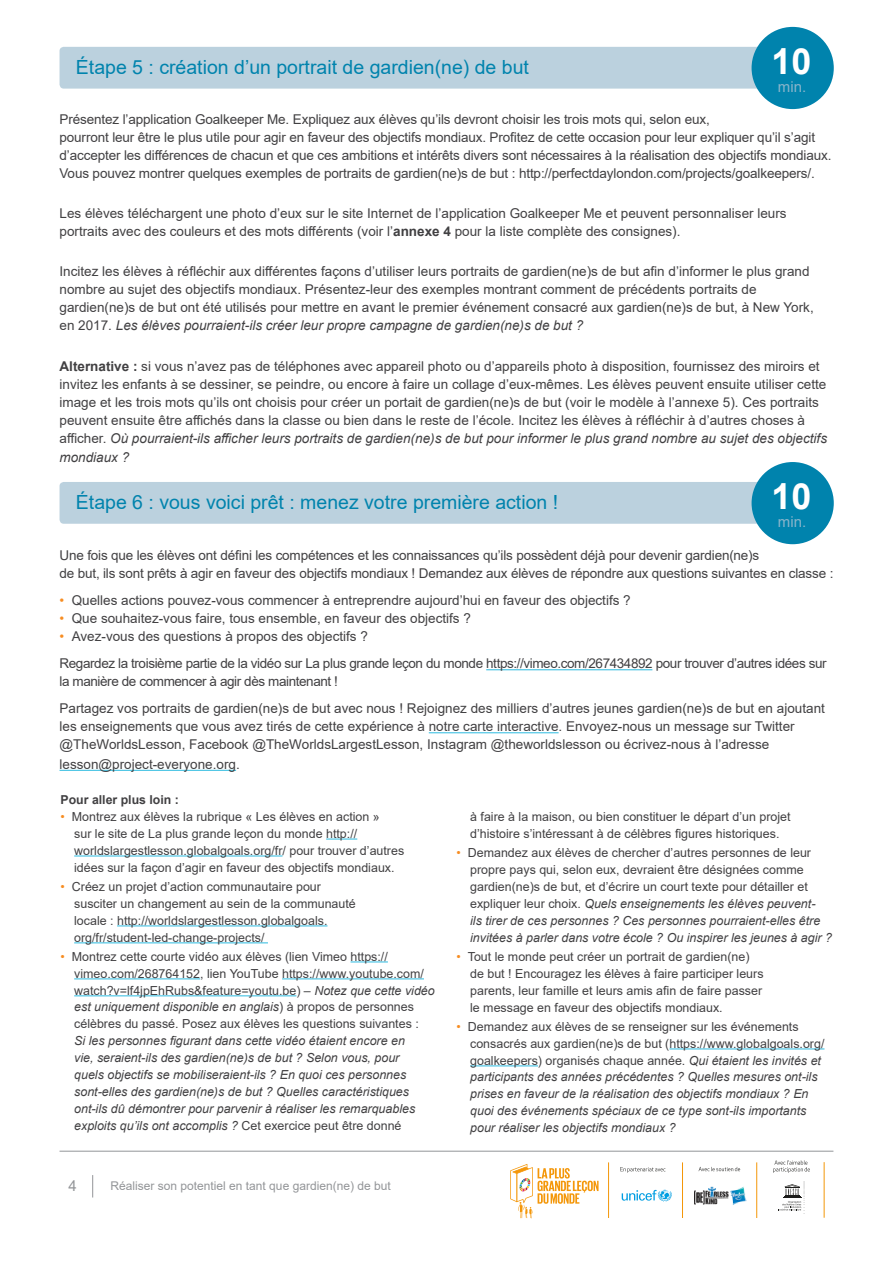
<style>
.page{position:relative;width:893px;height:1263px;background:#fff}
.page>*{position:absolute;margin:0;border:0;box-sizing:border-box;transform-origin:0 0}
.t1{font:700 36px "Arial";color:#fff}
.t2{font:19.5px "Arial";color:#0083ad}
.t3{font:15px "Arial";color:#88b4ca}
.t4{font:15px "Arial";color:#939598}
.t5{font:13.5px/18px "Arial";color:#414042}
.t6{font:13.5px/27px "Arial";letter-spacing:-.03em;color:#414042}
.t7{font:italic 13.5px "Arial";color:#414042}
.t8{font:12.45px/17px "Arial";color:#414042}
.t9{font:italic 12.45px/17px "Arial";color:#414042}
.t10{font:700 12.3px "Arial";color:#414042}
.t11{font:12px "Arial";color:#939598}
.s1{font-weight:700}
.s2{font-style:italic}
.s3{color:#f78d22}
.s4{font-style:normal}
.s5{font-style:normal;color:#f78d22}
</style>
<div class="page">
<hr style="left:60px;top:1151px;width:773px;height:1px;background:#939598">
<svg style="left:92px;top:1175px;width:1px;height:22px"></svg>
<hr style="left:608px;top:1162px;width:1px;height:56px;background:#f49709">
<hr style="left:682px;top:1162px;width:1px;height:56px;background:#f49709">
<hr style="left:756px;top:1162px;width:1px;height:56px;background:#f49709">
<svg style="left:622px;top:1190px;width:50px;height:12px"></svg>
<img style="left:695px;top:1186px;width:52px;height:19px">
<hr style="left:824px;top:1162px;width:1px;height:56px;background:#f49709">
<svg style="left:699px;top:1167px;width:41px;height:4px"></svg>
<svg style="left:773px;top:1160px;width:37px;height:13px"></svg>
<svg style="left:510px;top:1164px;width:88px;height:54px"></svg>
<svg style="left:778px;top:1181px;width:27px;height:33px"></svg>
<svg style="left:620px;top:1167px;width:45px;height:6px"></svg>
<hr style="left:486px;top:669px;width:166px;height:1px;background:#2bbae0">
<hr style="left:429px;top:732px;width:130px;height:1px;background:#2bbae0">
<hr style="left:60px;top:770px;width:176px;height:1px;background:#2bbae0">
<div style="left:60px;top:47px;width:737px;height:42px;background:#bbd1de;border-radius:4px"></div>
<div style="left:752px;top:27px;width:82px;height:82px;background:#0083ad;border-radius:50%"></div>
<div style="left:60px;top:482px;width:737px;height:42px;background:#bbd1de;border-radius:4px"></div>
<div style="left:752px;top:462px;width:82px;height:82px;background:#0083ad;border-radius:50%"></div>
<hr style="left:326px;top:838px;width:31px;height:1px;background:#2bbae0">
<hr style="left:74px;top:855px;width:208px;height:1px;background:#2bbae0">
<hr style="left:117px;top:925px;width:210px;height:1px;background:#2bbae0">
<hr style="left:74px;top:942px;width:194px;height:1px;background:#2bbae0">
<hr style="left:351px;top:961px;width:37px;height:1px;background:#2bbae0">
<hr style="left:74px;top:978px;width:126px;height:1px;background:#2bbae0">
<hr style="left:282px;top:978px;width:142px;height:1px;background:#2bbae0">
<hr style="left:74px;top:995px;width:222px;height:1px;background:#2bbae0">
<hr style="left:669px;top:1048px;width:155px;height:1px;background:#2bbae0">
<hr style="left:470px;top:1065px;width:68px;height:1px;background:#2bbae0">
<h2 class="t2" style="left:76px;top:54px;width:455px">Étape 5 : création d’un portrait de gardien(ne) de but</h2>
<h1 class="t1" style="left:772px;top:35px;width:42px">10</h1>
<p class="t3" style="left:778px;top:76px;width:30px">min.</p>
<p class="t5" style="left:60px;top:110px;width:773px">Présentez l’application Goalkeeper Me. Expliquez aux élèves qu’ils devront choisir les trois mots qui, selon eux,<br>pourront leur être le plus utile pour agir en faveur des objectifs mondiaux. Profitez de cette occasion pour leur expliquer qu’il s’agit d’accepter les différences de chacun et que ces ambitions et intérêts divers sont nécessaires à la réalisation des objectifs mondiaux.<br>Vous pouvez montrer quelques exemples de portraits de gardien(ne)s de but : http://perfectdaylondon.com/projects/goalkeepers/.</p>
<p class="t5" style="left:60px;top:204px;width:729px">Les élèves téléchargent une photo d’eux sur le site Internet de l’application Goalkeeper Me et peuvent personnaliser leurs portraits avec des couleurs et des mots différents (voir l’<span class="s1">annexe 4</span> pour la liste complète des consignes).</p>
<p class="t5" style="left:60px;top:263px;width:756px">Incitez les élèves à réfléchir aux différentes façons d’utiliser leurs portraits de gardien(ne)s de but afin d’informer le plus grand nombre au sujet des objectifs mondiaux. Présentez-leur des exemples montrant comment de précédents portraits de gardien(ne)s de but ont été utilisés pour mettre en avant le premier événement consacré aux gardien(ne)s de but, à New York, en 2017. <span class="s2">Les élèves pourraient-ils créer leur propre campagne de gardien(ne)s de but ?</span></p>
<p class="t5" style="left:60px;top:357px;width:769px"><span class="s1">Alternative :</span> si vous n’avez pas de téléphones avec appareil photo ou d’appareils photo à disposition, fournissez des miroirs et invitez les enfants à se dessiner, se peindre, ou encore à faire un collage d’eux-mêmes. Les élèves peuvent ensuite utiliser cette image et les trois mots qu’ils ont choisis pour créer un portait de gardien(ne)s de but (voir le modèle à l’annexe 5). Ces portraits peuvent ensuite être affichés dans la classe ou bien dans le reste de l’école. Incitez les élèves à réfléchir à d’autres choses à afficher. <span class="s2">Où pourraient-ils afficher leurs portraits de gardien(ne)s de but pour informer le plus grand nombre au sujet des objectifs</span></p>
<p class="t7" style="left:60px;top:449px;width:71px">mondiaux ?</p>
<h2 class="t2" style="left:76px;top:489px;width:484px">Étape 6 : vous voici prêt : menez votre première action !</h2>
<h1 class="t1" style="left:772px;top:471px;width:42px">10</h1>
<p class="t3" style="left:778px;top:511px;width:30px">min.</p>
<p class="t5" style="left:60px;top:546px;width:775px">Une fois que les élèves ont défini les compétences et les connaissances qu’ils possèdent déjà pour devenir gardien(ne)s<br>de but, ils sont prêts à agir en faveur des objectifs mondiaux ! Demandez aux élèves de répondre aux questions suivantes en classe :</p>
<p class="t5" style="left:60px;top:591px;width:573px"><span class="s3">•</span> Quelles actions pouvez-vous commencer à entreprendre aujourd’hui en faveur des objectifs ?</p>
<p class="t5" style="left:60px;top:609px;width:413px"><span class="s3">•</span> Que souhaitez-vous faire, tous ensemble, en faveur des objectifs ?</p>
<p class="t6" style="left:60px;top:623px;width:769px"><span class="s3">•</span> Avez-vous des questions à propos des objectifs ?<br>Regardez la troisième partie de la vidéo sur La plus grande leçon du monde https://vimeo.com/267434892 pour trouver d’autres idées sur</p>
<p class="t5" style="left:60px;top:668px;width:767px;line-height:27px">la manière de commencer à agir dès maintenant !<br>Partagez vos portraits de gardien(ne)s de but avec nous ! Rejoignez des milliers d’autres jeunes gardien(ne)s de but en ajoutant</p>
<p class="t5" style="left:60px;top:717px;width:737px">les enseignements que vous avez tirés de cette expérience à notre carte interactive. Envoyez-nous un message sur Twitter @TheWorldsLesson, Facebook @TheWorldsLargestLesson, Instagram @theworldslesson ou écrivez-nous à l’adresse</p>
<p class="t5" style="left:60px;top:755px;width:182px">lesson@project-everyone.org.</p>
<p class="t10" style="left:61px;top:791px;width:120px">Pour aller plus loin :</p>
<p class="t8" style="left:74px;top:808px;width:332px;text-indent:-14px"><span class="s3">•</span> Montrez aux élèves la rubrique « Les élèves en action »<br>sur le site de La plus grande leçon du monde http:// worldslargestlesson.globalgoals.org/fr/ pour trouver d’autres idées sur la façon d’agir en faveur des objectifs mondiaux.</p>
<p class="t8" style="left:74px;top:878px;width:283px;text-indent:-14px"><span class="s3">•</span> Créez un projet d’action communautaire pour susciter un changement au sein de la communauté locale : http://worldslargestlesson.globalgoals. org/fr/student-led-change-projects/</p>
<p class="t8" style="left:74px;top:948px;width:362px;text-indent:-14px"><span class="s3">•</span> Montrez cette courte vidéo aux élèves (lien Vimeo https:// vimeo.com/268764152, lien YouTube https://www.youtube.com/ watch?v=lf4jpEhRubs&amp;feature=youtu.be) – <span class="s2">Notez que cette vidéo est uniquement disponible en anglais</span>) à propos de personnes célèbres du passé. Posez aux élèves les questions suivantes :</p>
<p class="t9" style="left:74px;top:1033px;width:343px">Si les personnes figurant dans cette vidéo étaient encore en vie, seraient-ils des gardien(ne)s de but ? Selon vous, pour quels objectifs se mobiliseraient-ils ? En quoi ces personnes sont-elles des gardien(ne)s de but ? Quelles caractéristiques ont-ils dû démontrer pour parvenir à réaliser les remarquables exploits qu’ils ont accomplis ? <span class="s4">Cet exercice peut être donné</span></p>
<p class="t8" style="left:470px;top:808px;width:322px">à faire à la maison, ou bien constituer le départ d’un projet d’histoire s’intéressant à de célèbres figures historiques.</p>
<p class="t8" style="left:470px;top:844px;width:363px;text-indent:-14px"><span class="s3">•</span> Demandez aux élèves de chercher d’autres personnes de leur propre pays qui, selon eux, devraient être désignées comme gardien(ne)s de but, et d’écrire un court texte pour détailler et expliquer leur choix. <span class="s2">Quels enseignements les élèves peuvent-<br>ils tirer de ces personnes ? Ces personnes pourraient-elles être invitées à parler dans votre école ? Ou inspirer les jeunes à agir ?</span></p>
<p class="t8" style="left:470px;top:948px;width:295px;text-indent:-14px"><span class="s3">•</span> Tout le monde peut créer un portrait de gardien(ne) de but ! Encouragez les élèves à faire participer leurs parents, leur famille et leurs amis afin de faire passer le message en faveur des objectifs mondiaux.</p>
<p class="t9" style="left:470px;top:1018px;width:356px;text-indent:-14px"><span class="s5">•</span> <span class="s4">Demandez aux élèves de se renseigner sur les événements consacrés aux gardien(ne)s de but (https://www.globalgoals.org/ goalkeepers) organisés chaque année.</span> Qui étaient les invités et participants des années précédentes ? Quelles mesures ont-ils prises en faveur de la réalisation des objectifs mondiaux ? En quoi des événements spéciaux de ce type sont-ils importants pour réaliser les objectifs mondiaux ?</p>
<p class="t4" style="left:69px;top:1175px;width:10px">4</p>
<p class="t11" style="left:111px;top:1177px;width:282px">Réaliser son potentiel en tant que gardien(ne) de but</p>
</div>
